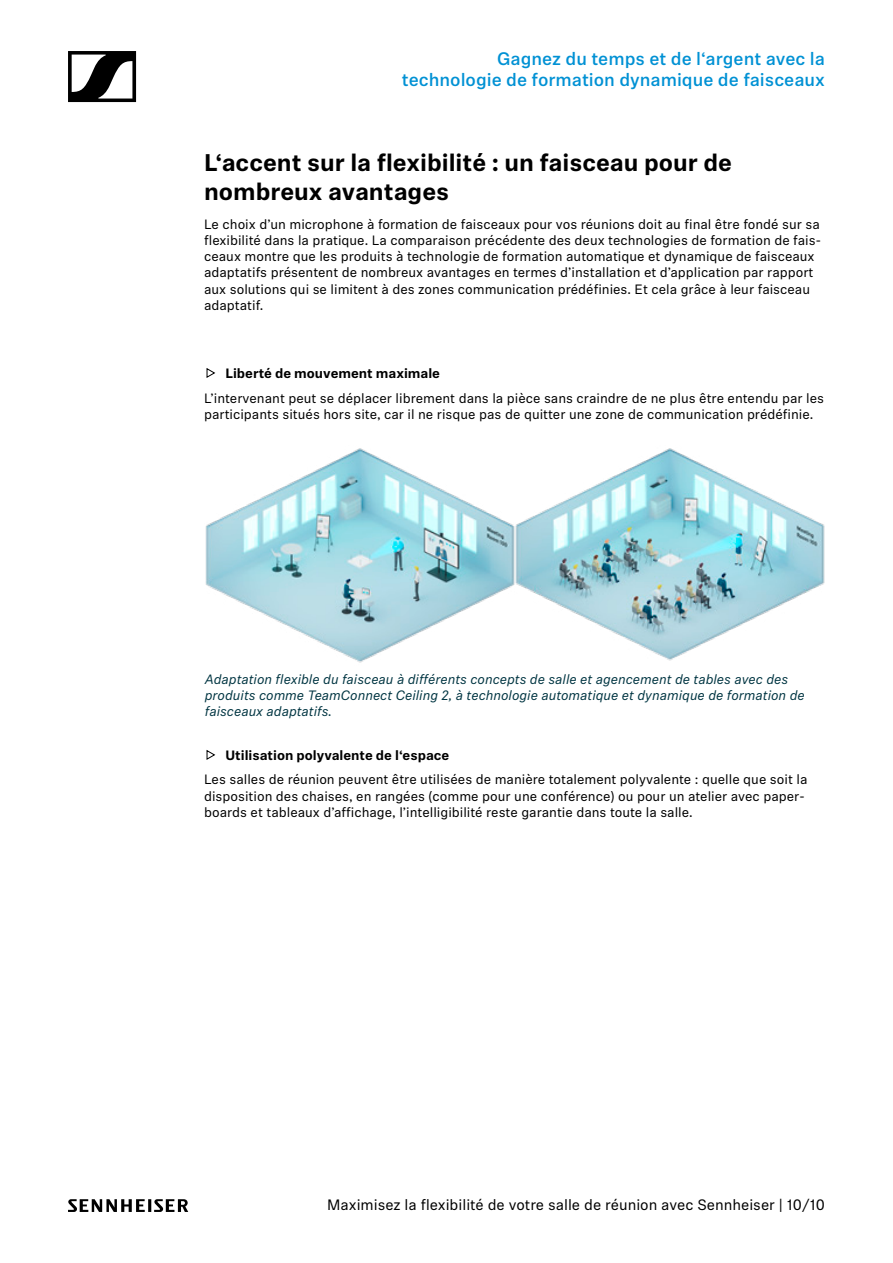
<style>
.page{position:relative;width:893px;height:1263px;background:#fff}
.page>*{position:absolute;margin:0;border:0;box-sizing:border-box;transform-origin:0 0}
.t1{font:700 24px/28.8px "Sennheiser Neue";color:#000}
.t2{font:500 18px/21.6px "Sennheiser Neue";color:#0091d4;text-align:right}
.t3{font:15px "Sennheiser Neue";color:#000}
.t4{font:13.5px/16.2px "Sennheiser Neue";color:#000}
.t5{font:italic 13.5px/16.2px "Sennheiser Neue";color:#003542}
.t6{font:700 13.5px "Sennheiser Neue";color:#000}
</style>
<div class="page">
<svg style="left:68px;top:51px;width:68px;height:51px"></svg>
<svg style="left:68px;top:1199px;width:120px;height:13px"></svg>
<svg style="left:206px;top:368px;width:9px;height:10px"></svg>
<img style="left:205px;top:448px;width:309px;height:215px">
<img style="left:514px;top:448px;width:311px;height:213px">
<svg style="left:206px;top:750px;width:9px;height:10px"></svg>
<h2 class="t2" style="left:402px;top:47px;width:424px">Gagnez du temps et de l‘argent avec la technologie de formation dynamique de faisceaux</h2>
<h1 class="t1" style="left:204px;top:147px;width:529px">L‘accent sur la flexibilité : un faisceau pour de nombreux avantages</h1>
<p class="t4" style="left:204px;top:215px;width:618px">Le choix d’un microphone à formation de faisceaux pour vos réunions doit au final être fondé sur sa flexibilité dans la pratique. La comparaison précédente des deux technologies de formation de fais&shy;ceaux montre que les produits à technologie de formation automatique et dynamique de faisceaux adaptatifs présentent de nombreux avantages en termes d’installation et d’application par rapport aux solutions qui se limitent à des zones communication prédéfinies. Et cela grâce à leur faisceau adaptatif.</p>
<p class="t6" style="left:225px;top:363px;width:216px">Liberté de mouvement maximale</p>
<p class="t4" style="left:204px;top:389px;width:621px">L’intervenant peut se déplacer librement dans la pièce sans craindre de ne plus être entendu par les participants situés hors site, car il ne risque pas de quitter une zone de communication prédéfinie.</p>
<p class="t5" style="left:204px;top:670px;width:601px">Adaptation flexible du faisceau à différents concepts de salle et agencement de tables avec des produits comme TeamConnect Ceiling 2, à technologie automatique et dynamique de formation de faisceaux adaptatifs.</p>
<p class="t6" style="left:225px;top:745px;width:225px">Utilisation polyvalente de l‘espace</p>
<p class="t4" style="left:204px;top:771px;width:605px">Les salles de réunion peuvent être utilisées de manière totalement polyvalente : quelle que soit la disposition des chaises, en rangées (comme pour une conférence) ou pour un atelier avec paper&shy;boards et tableaux d’affichage, l’intelligibilité reste garantie dans toute la salle.</p>
<p class="t3" style="left:327px;top:1195px;width:499px">Maximisez la flexibilité de votre salle de réunion avec Sennheiser | 10/10</p>
</div>
